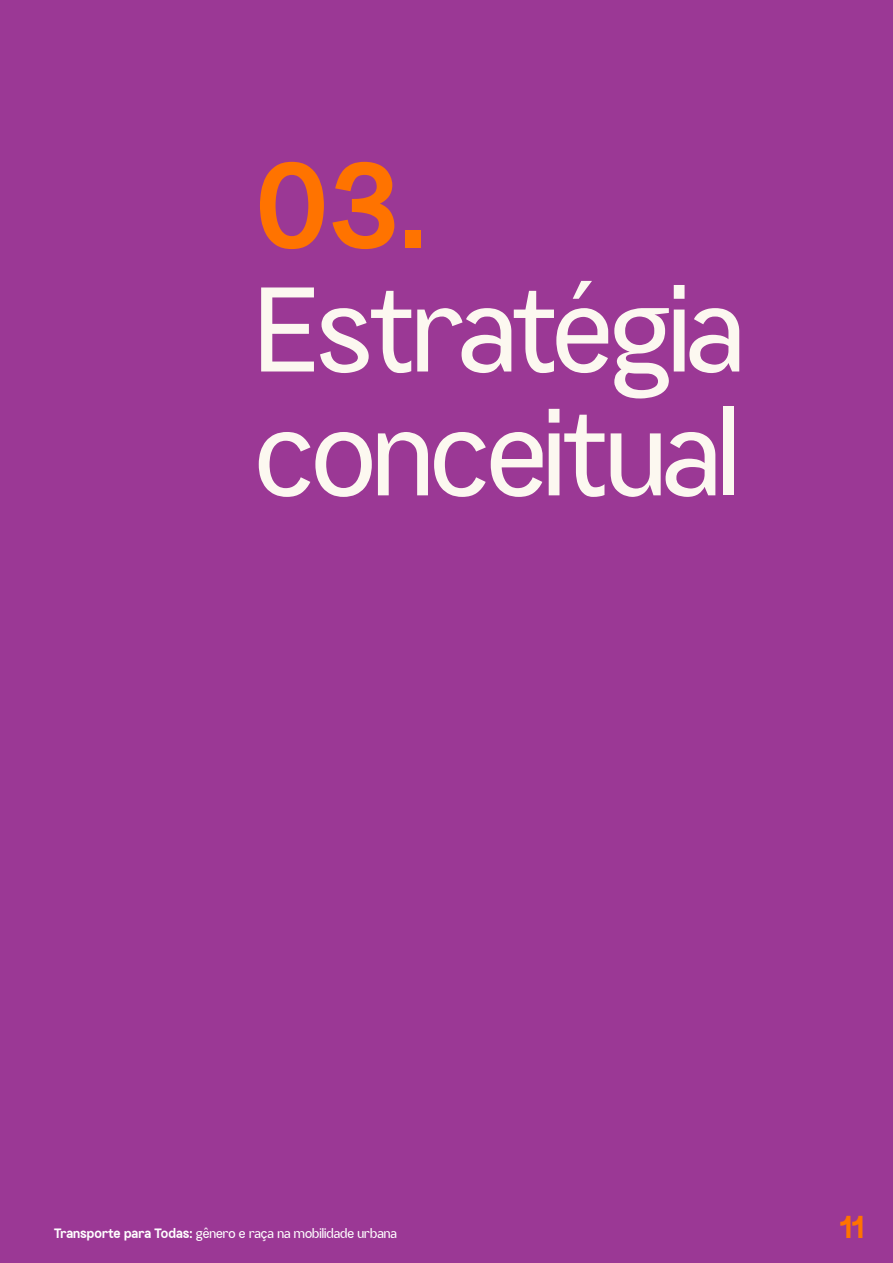
<style>
.page{position:relative;width:893px;height:1263px;background:#9b3895}
.page>*{position:absolute;margin:0;border:0;box-sizing:border-box;transform-origin:0 0}
.t1{font:120px/123.9px "SK Greenland";letter-spacing:-.02em;color:#fcf8f0}
.t2{font:800 120px "SK Greenland";color:#ff7300}
.t3{font:800 31.5px "SK Greenland";color:#ff7300}
.t4{font:13.5px "SK Greenland";color:#fff}
.s1{font-weight:800}
</style>
<div class="page">
<h1 class="t2" style="left:255px;top:129px;width:173px">03.</h1>
<h1 class="t1" style="left:255px;top:271px;width:491px">Estratégia conceitual</h1>
<p class="t4" style="left:54px;top:1226px;width:344px"><span class="s1">Transporte para Todas:</span> gênero e raça na mobilidade urbana</p>
<h2 class="t3" style="left:840px;top:1207px;width:26px">11</h2>
</div>
